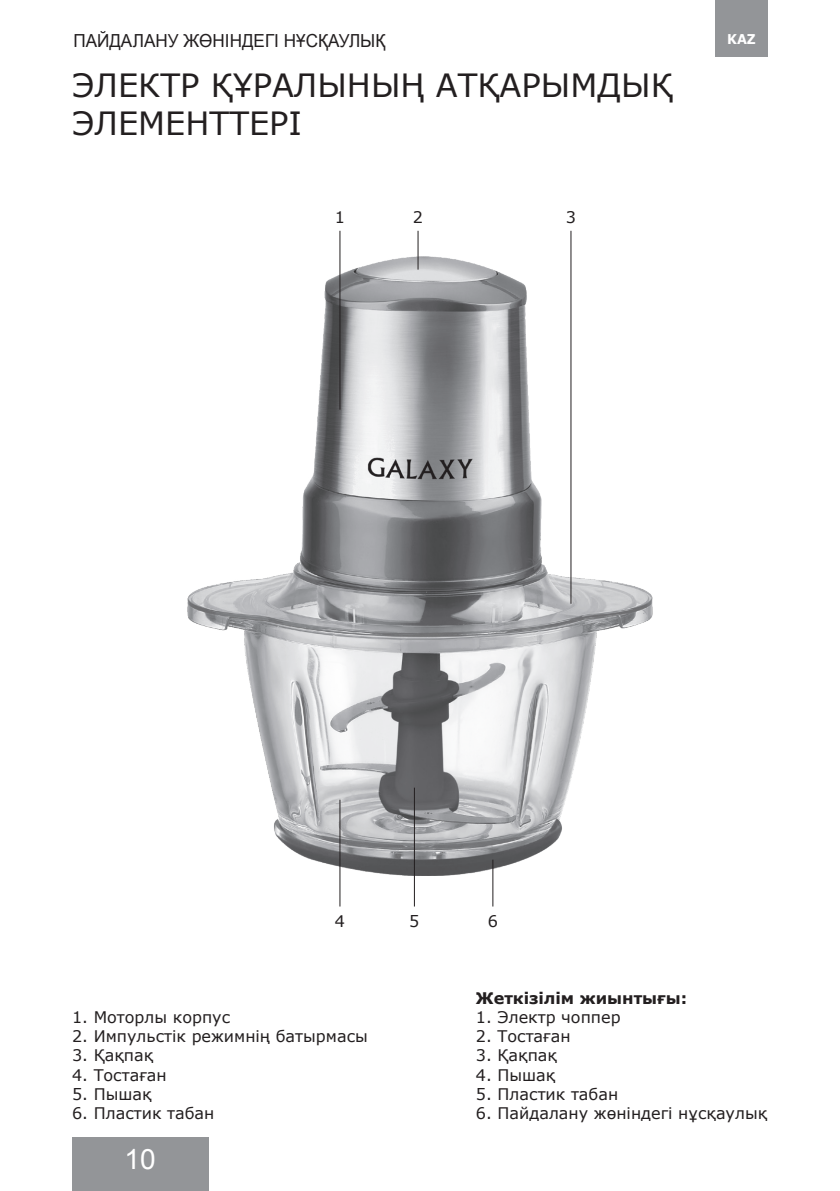
<style>
.page{position:relative;width:840px;height:1191px;background:#fff}
.page>*{position:absolute;margin:0;border:0;box-sizing:border-box;transform-origin:0 0}
.t1{font:32px/38.4px "Verdana";color:#231f20}
.t2{font:28px "Verdana";color:#fff}
.t3{font:18px "Arial";color:#231f20;scale:.95 1}
.t4{font:16px "Verdana";color:#231f20}
.t5{font:700 16px "Verdana";color:#231f20}
.t6{font:700 13.6px "Verdana";color:#fff;scale:.95 1}
.s1{font-family:"Arial"}
</style>
<div class="page">
<div style="left:714px;top:0;width:53px;height:57px;background:#939598"></div>
<div style="left:72px;top:1137px;width:136px;height:54px;background:#939598"></div>
<img style="left:187px;top:256px;width:466px;height:620px">
<hr style="left:339px;top:231px;width:1px;height:179px;background:#231f20">
<hr style="left:570px;top:231px;width:1px;height:373px;background:#231f20">
<hr style="left:417px;top:231px;width:1px;height:39px;background:#231f20">
<hr style="left:339px;top:799px;width:1px;height:107px;background:#231f20">
<hr style="left:413px;top:787px;width:1px;height:119px;background:#231f20">
<hr style="left:492px;top:859px;width:1px;height:47px;background:#231f20">
<p class="t3" style="left:73px;top:29px;width:330px">ПАЙДАЛАНУ ЖӨНІНДЕГІ НҰСҚАУЛЫҚ</p>
<h1 class="t1" style="left:72px;top:65px;width:602px">ЭЛЕКТР ҚҰРАЛЫНЫҢ АТҚАРЫМДЫҚ<br>ЭЛЕМЕНТТЕРІ</h1>
<p class="t4" style="left:334px;top:206px;width:12px">1</p>
<p class="t4" style="left:412px;top:206px;width:12px">2</p>
<p class="t4" style="left:565px;top:206px;width:12px">3</p>
<p class="t6" style="left:726px;top:30px;width:32px">KAZ</p>
<p class="t4" style="left:334px;top:910px;width:12px">4</p>
<p class="t4" style="left:409px;top:910px;width:12px">5</p>
<p class="t4" style="left:487px;top:910px;width:12px">6</p>
<p class="t4" style="left:72px;top:1006px;width:160px">1. Моторлы корпус</p>
<p class="t4" style="left:72px;top:1025px;width:297px">2. Импульстік режимнің батырмасы</p>
<p class="t4" style="left:72px;top:1044px;width:83px">3. Қақпақ</p>
<p class="t4" style="left:72px;top:1063px;width:96px">4. Тостаған</p>
<p class="t4" style="left:72px;top:1083px;width:81px">5. Пышақ</p>
<p class="t4" style="left:72px;top:1102px;width:144px">6. Пластик табан</p>
<h2 class="t2" style="left:122px;top:1132px;width:37px">10<span class="s1">10</span></h2>
<p class="t5" style="left:475px;top:986px;width:213px">Жеткізілім жиынтығы:</p>
<p class="t4" style="left:475px;top:1006px;width:146px">1. Электр чоппер</p>
<p class="t4" style="left:475px;top:1025px;width:96px">2. Тостаған</p>
<p class="t4" style="left:475px;top:1044px;width:83px">3. Қақпақ</p>
<p class="t4" style="left:475px;top:1063px;width:81px">4. Пышақ</p>
<p class="t4" style="left:475px;top:1083px;width:144px">5. Пластик табан</p>
<p class="t4" style="left:475px;top:1102px;width:293px">6. Пайдалану жөніндегі нұсқаулық</p>
</div>
